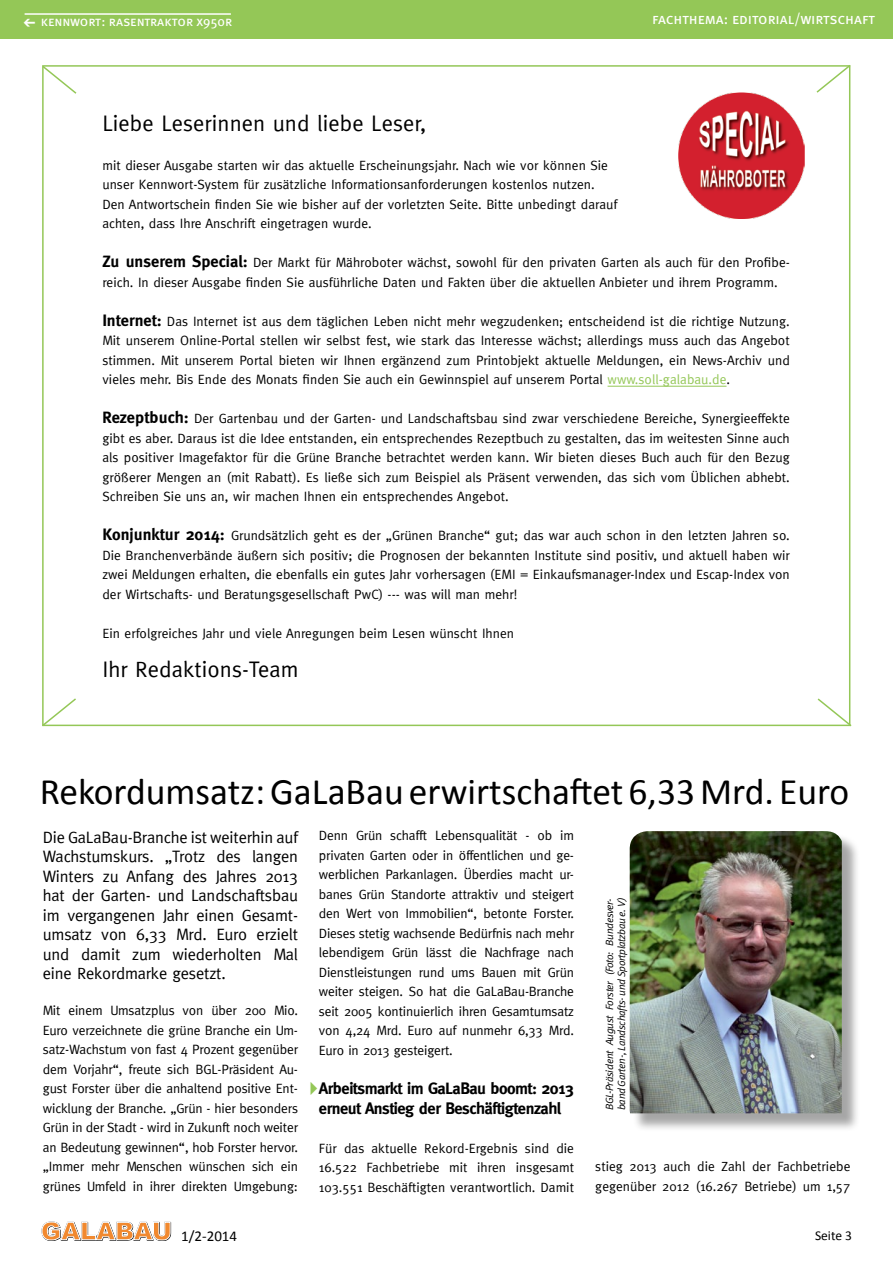
<style>
.page{position:relative;width:893px;height:1263px;background:#fff}
.page>*{position:absolute;margin:0;border:0;box-sizing:border-box;transform-origin:0 0}
.t1{font:37.5px "Calibri";color:#000}
.t2{font:22.5px "Meta";letter-spacing:.005em;color:#000}
.t3{font:16.5px/19.5px "Meta";letter-spacing:-.01em;color:#000;text-align:justify}
.t4{font:700 16.5px/19.5px "Meta";letter-spacing:-.03em;color:#000}
.t5{font:15px "Meta Book Caps";letter-spacing:-.005em;color:#fff}
.t6{font:15px "Calibri";color:#000}
.t7{font:13.5px/19.5px "Meta";letter-spacing:.005em;color:#000;text-align:justify}
.t8{font:13.5px "Meta Book Caps";letter-spacing:.005em;color:#fff}
.t9{font:13.5px "Calibri";color:#000}
.t10{font:italic 10.5px/12px "Meta Normal";letter-spacing:-.025em;color:#000}
.s1{font-weight:700;font-size:16.5px}
.s2{color:#94c757}
</style>
<div class="page">
<svg style="left:42px;top:1221px;width:129px;height:20px"></svg>
<div style="left:0;top:0;width:893px;height:38px;background:#94c757"></div>
<hr style="left:25px;top:13px;width:206px;height:2px;background:#fff">
<hr style="left:608px;top:386px;width:118px;height:1px;background:#94c757">
<img style="left:678px;top:92px;width:127px;height:127px">
<svg style="left:42px;top:697px;width:36px;height:30px"></svg>
<svg style="left:815px;top:65px;width:36px;height:29px"></svg>
<svg style="left:42px;top:65px;width:36px;height:30px"></svg>
<svg style="left:816px;top:697px;width:36px;height:30px"></svg>
<div style="left:632px;top:833px;width:228px;height:299px;background:#000;opacity:.35"></div>
<img style="left:630px;top:831px;width:212px;height:282px">
<p class="t8" style="left:41px;top:13px;width:193px">kennwort: rasentraktor x950r</p>
<p class="t5" style="left:652px;top:10px;width:224px">fachthema: editorial/wirtschaft</p>
<h2 class="t2" style="left:102px;top:110px;width:325px">Liebe Leserinnen und liebe Leser,</h2>
<p class="t7" style="left:102px;top:155px;width:516px;text-align:left">mit dieser Ausgabe starten wir das aktuelle Erscheinungsjahr. Nach wie vor können Sie unser Kennwort-System für zusätzliche Informationsanforderungen kostenlos nutzen.<br>Den Antwortschein finden Sie wie bisher auf der vorletzten Seite. Bitte unbedingt darauf achten, dass Ihre Anschrift eingetragen wurde.</p>
<p class="t7" style="left:102px;top:253px;width:689px"><span class="s1">Zu unserem Special:</span> Der Markt für Mähroboter wächst, sowohl für den privaten Garten als auch für den Profibe&shy;reich. In dieser Ausgabe finden Sie ausführliche Daten und Fakten über die aktuellen Anbieter und ihrem Programm.</p>
<p class="t7" style="left:102px;top:311px;width:689px"><span class="s1">Internet:</span> Das Internet ist aus dem täglichen Leben nicht mehr wegzudenken; entscheidend ist die richtige Nutzung.<br>Mit unserem Online-Portal stellen wir selbst fest, wie stark das Interesse wächst; allerdings muss auch das Angebot stimmen. Mit unserem Portal bieten wir Ihnen ergänzend zum Printobjekt aktuelle Meldungen, ein News-Archiv und vieles mehr. Bis Ende des Monats finden Sie auch ein Gewinnspiel auf unserem Portal <span class="s2">www.soll-galabau.de</span>.</p>
<p class="t7" style="left:102px;top:409px;width:689px"><span class="s1">Rezeptbuch:</span> Der Gartenbau und der Garten- und Landschaftsbau sind zwar verschiedene Bereiche, Synergieeffekte gibt es aber. Daraus ist die Idee entstanden, ein entsprechendes Rezeptbuch zu gestalten, das im weitesten Sinne auch als positiver Imagefaktor für die Grüne Branche betrachtet werden kann. Wir bieten dieses Buch auch für den Bezug größerer Mengen an (mit Rabatt). Es ließe sich zum Beispiel als Präsent verwenden, das sich vom Üblichen abhebt.<br>Schreiben Sie uns an, wir machen Ihnen ein entsprechendes Angebot.</p>
<p class="t7" style="left:102px;top:526px;width:689px"><span class="s1">Konjunktur 2014:</span> Grundsätzlich geht es der „Grünen Branche“ gut; das war auch schon in den letzten Jahren so.<br>Die Branchenverbände äußern sich positiv; die Prognosen der bekannten Institute sind positiv, und aktuell haben wir zwei Meldungen erhalten, die ebenfalls ein gutes Jahr vorhersagen (EMI = Einkaufsmanager-Index und Escap-Index von der Wirtschafts- und Beratungsgesellschaft PwC) --- was will man mehr!</p>
<p class="t7" style="left:102px;top:623px;width:413px">Ein erfolgreiches Jahr und viele Anregungen beim Lesen wünscht Ihnen</p>
<h2 class="t2" style="left:102px;top:656px;width:198px">Ihr Redaktions-Team</h2>
<h1 class="t1" style="left:40px;top:768px;width:811px">Rekordumsatz: GaLaBau erwirtschaftet 6,33 Mrd. Euro</h1>
<p class="t3" style="left:43px;top:827px;width:257px">Die GaLaBau-Branche ist weiterhin auf Wachstumskurs. „Trotz des langen Winters zu Anfang des Jahres 2013 hat der Garten- und Landschaftsbau im vergangenen Jahr einen Gesamt&shy;umsatz von 6,33 Mrd. Euro erzielt und damit zum wiederholten Mal eine Rekordmarke gesetzt.</p>
<p class="t7" style="left:43px;top:1001px;width:257px">Mit einem Umsatzplus von über 200 Mio.<br>Euro verzeichnete die grüne Branche ein Um&shy;satz-Wachstum von fast 4 Prozent gegenüber dem Vorjahr“, freute sich BGL-Präsident Au&shy;gust Forster über die anhaltend positive Ent&shy;wicklung der Branche. „Grün - hier besonders Grün in der Stadt - wird in Zukunft noch weiter an Bedeutung gewinnen“, hob Forster hervor. „Immer mehr Menschen wünschen sich ein grünes Umfeld in ihrer direkten Umgebung:</p>
<p class="t7" style="left:319px;top:826px;width:257px">Denn Grün schafft Lebensqualität - ob im privaten Garten oder in öffentlichen und ge&shy;werblichen Parkanlagen. Überdies macht ur&shy;banes Grün Standorte attraktiv und steigert den Wert von Immobilien“, betonte Forster.<br>Dieses stetig wachsende Bedürfnis nach mehr lebendigem Grün lässt die Nachfrage nach Dienstleistungen rund ums Bauen mit Grün weiter steigen. So hat die GaLaBau-Branche seit 2005 kontinuierlich ihren Gesamtumsatz von 4,24 Mrd. Euro auf nunmehr 6,33 Mrd.<br>Euro in 2013 gesteigert.</p>
<p class="t4" style="left:319px;top:1078px;width:257px">Arbeitsmarkt im GaLaBau boomt: 2013 erneut Anstieg der Beschäftigtenzahl</p>
<p class="t7" style="left:319px;top:1138px;width:257px">Für das aktuelle Rekord-Ergebnis sind die 16.522 Fachbetriebe mit ihren insgesamt 103.551 Beschäftigten verantwortlich. Damit</p>
<p class="t10" style="left:603px;top:1110px;width:215px;rotate:-90deg">BGL-Präsident August Forster (Foto: Bundesver&shy;band Garten-, Landschafts- und Sportplatzbau e. V)</p>
<p class="t7" style="left:595px;top:1156px;width:257px">stieg 2013 auch die Zahl der Fachbetriebe gegenüber 2012 (16.267 Betriebe) um 1,57</p>
<p class="t6" style="left:181px;top:1226px;width:58px">1/2-2014</p>
<p class="t9" style="left:815px;top:1227px;width:39px">Seite 3</p>
</div>
